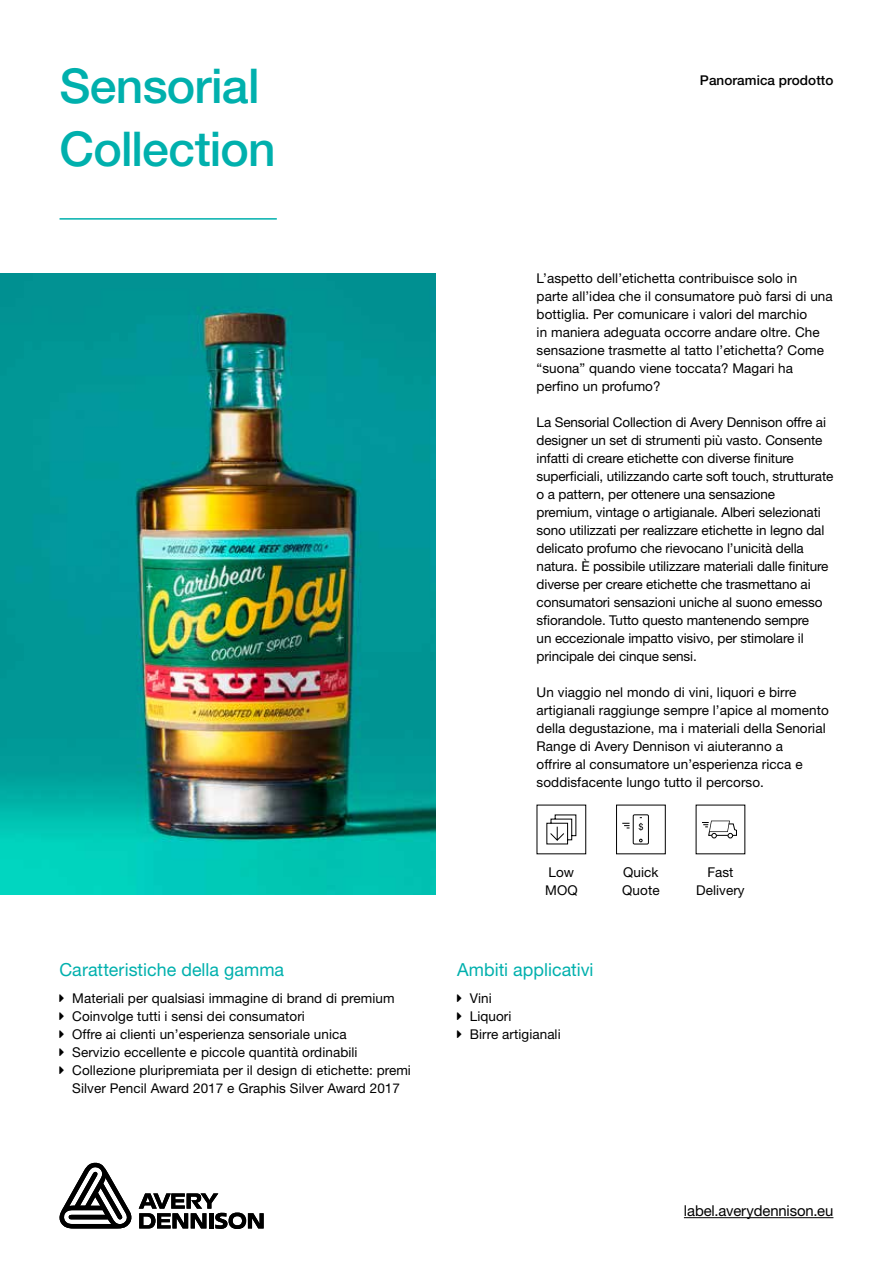
<style>
.page{position:relative;width:893px;height:1263px;background:#fff}
.page>*{position:absolute;margin:0;border:0;box-sizing:border-box;transform-origin:0 0}
.t1{font:500 48px/63px "Helvetica Neue LT Std";letter-spacing:-.015em;color:#00b0ad}
.t2{font:18px "Helvetica Neue LT Std";color:#00b0ad}
.t3{font:15px "Helvetica Neue LT Std";letter-spacing:-.005em;color:#000}
.t4{font:13.5px/18px "Helvetica Neue LT Std";letter-spacing:.005em;color:#000}
.t5{font:500 13.5px "Helvetica Neue LT Std";letter-spacing:.005em;color:#000}
</style>
<div class="page">
<hr style="left:60px;top:218px;width:217px;height:2px;background:#00b0ad">
<img style="left:0;top:274px;width:436px;height:621px">
<svg style="left:546px;top:814px;width:31px;height:31px"></svg>
<div style="left:616px;top:805px;width:50px;height:49px;border:1px solid #000"></div>
<div style="left:633px;top:814px;width:16px;height:30px;border:1px solid #000"></div>
<svg style="left:622px;top:823px;width:7px;height:5px"></svg>
<svg style="left:639px;top:817px;width:4px;height:14px"></svg>
<svg style="left:702px;top:821px;width:35px;height:18px"></svg>
<svg style="left:139px;top:1193px;width:125px;height:36px"></svg>
<svg style="left:59px;top:1162px;width:73px;height:66px"></svg>
<hr style="left:684px;top:1217px;width:149px;height:1px;background:#000">
<h1 class="t1" style="left:60px;top:54px;width:218px">Sensorial<br>Collection</h1>
<h2 class="t2" style="left:60px;top:958px;width:226px">Caratteristiche della gamma</h2>
<p class="t4" style="left:72px;top:989px;width:340px">Materiali per qualsiasi immagine di brand di premium Coinvolge tutti i sensi dei consumatori<br>Offre ai clienti un’esperienza sensoriale unica<br>Servizio eccellente e piccole quantità ordinabili Collezione pluripremiata per il design di etichette: premi Silver Pencil Award 2017 e Graphis Silver Award 2017</p>
<p class="t5" style="left:700px;top:72px;width:135px">Panoramica prodotto</p>
<p class="t4" style="left:537px;top:269px;width:298px">L’aspetto dell’etichetta contribuisce solo in<br>parte all’idea che il consumatore può farsi di una bottiglia. Per comunicare i valori del marchio<br>in maniera adeguata occorre andare oltre. Che sensazione trasmette al tatto l’etichetta? Come “suona” quando viene toccata? Magari ha perfino un profumo?</p>
<p class="t4" style="left:537px;top:413px;width:298px">La Sensorial Collection di Avery Dennison offre ai designer un set di strumenti più vasto. Consente infatti di creare etichette con diverse finiture superficiali, utilizzando carte soft touch, strutturate o a pattern, per ottenere una sensazione premium, vintage o artigianale. Alberi selezionati sono utilizzati per realizzare etichette in legno dal delicato profumo che rievocano l’unicità della natura. È possibile utilizzare materiali dalle finiture diverse per creare etichette che trasmettano ai consumatori sensazioni uniche al suono emesso sfiorandole. Tutto questo mantenendo sempre<br>un eccezionale impatto visivo, per stimolare il principale dei cinque sensi.</p>
<p class="t4" style="left:537px;top:683px;width:294px">Un viaggio nel mondo di vini, liquori e birre artigianali raggiunge sempre l’apice al momento della degustazione, ma i materiali della Senorial Range di Avery Dennison vi aiuteranno a<br>offrire al consumatore un’esperienza ricca e soddisfacente lungo tutto il percorso.</p>
<p class="t4" style="left:545px;top:863px;width:34px">Low<br>MOQ</p>
<h2 class="t2" style="left:457px;top:958px;width:138px">Ambiti applicativi</h2>
<p class="t4" style="left:470px;top:989px;width:92px">Vini<br>Liquori<br>Birre artigianali</p>
<p class="t4" style="left:622px;top:863px;width:39px">Quick<br>Quote</p>
<p class="t4" style="left:696px;top:863px;width:50px;text-align:center">Fast<br>Delivery</p>
<p class="t3" style="left:684px;top:1202px;width:151px">label.averydennison.eu</p>
</div>
